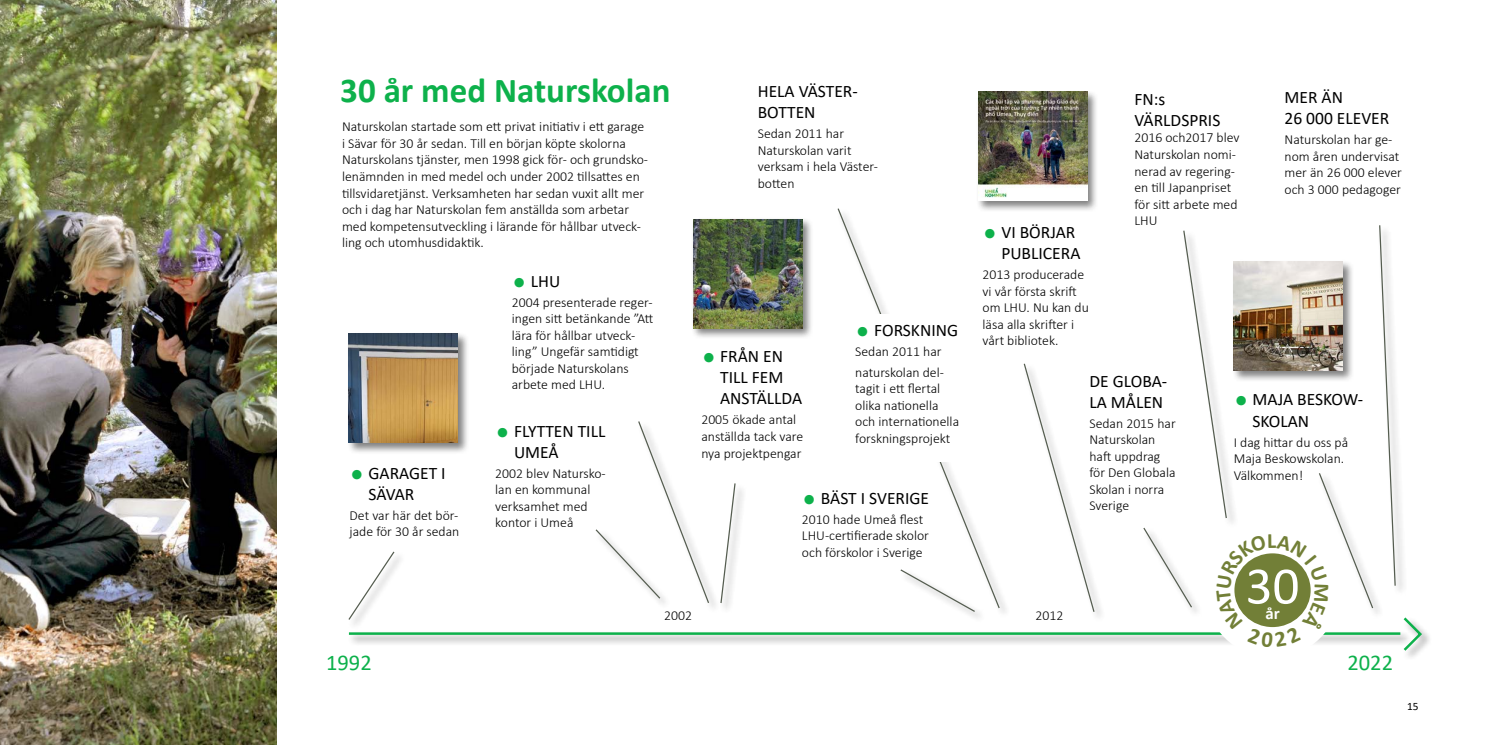
<style>
.page{position:relative;width:1489px;height:745px;background:#fff}
.page>*{position:absolute;margin:0;border:0;box-sizing:border-box;transform-origin:0 0}
.t1{font:53.12px "Calibri";color:#fff}
.t2{font:700 35px "Calibri";color:#0db14b}
.t3{font:22.5px "Calibri";color:#0db14b}
.t4{font:17.5px/21px "Calibri";color:#000}
.t5{font:700 16.88px "Calibri";color:#fff}
.t6{font:300 13.75px/16.5px "Calibri";color:#000}
.t7{font:11.25px "Calibri";color:#000}
.s1{font-size:30px;color:#0db14b}
</style>
<div class="page">
<img style="left:0;top:0;width:276px;height:744px">
<svg style="left:348px;top:551px;width:47px;height:69px"></svg>
<div style="left:347px;top:331px;width:123px;height:123px;background:#000;opacity:.5"></div>
<img style="left:349px;top:333px;width:109px;height:109px">
<svg style="left:595px;top:421px;width:115px;height:183px"></svg>
<div style="left:719px;top:482px;width:27px;height:132px;background:#000;opacity:.5"></div>
<svg style="left:719px;top:482px;width:17px;height:122px"></svg>
<div style="left:347px;top:630px;width:1064px;height:16px;background:#000;opacity:.5"></div>
<hr style="left:349px;top:632px;width:1051px;height:2px;background:#0db14b">
<div style="left:976px;top:90px;width:122px;height:122px;background:#000;opacity:.5"></div>
<img style="left:978px;top:92px;width:108px;height:109px">
<div style="left:1402px;top:616px;width:30px;height:45px;background:#000;opacity:.5"></div>
<div style="left:836px;top:207px;width:174px;height:412px;background:#fff"></div>
<svg style="left:837px;top:207px;width:163px;height:402px"></svg>
<div style="left:855px;top:314px;width:104px;height:147px;background:#fff"></div>
<svg style="left:1023px;top:363px;width:72px;height:249px"></svg>
<div style="left:691px;top:217px;width:123px;height:122px;background:#000;opacity:.5"></div>
<img style="left:693px;top:219px;width:109px;height:109px">
<svg style="left:1142px;top:225px;width:281px;height:428px"></svg>
<h2 class="t2" style="left:340px;top:66px;width:332px">30 år med Naturskolan</h2>
<p class="t6" style="left:342px;top:118px;width:308px">Naturskolan startade som ett privat initiativ i ett garage i Sävar för 30 år sedan. Till en början köpte skolorna Naturskolans tjänster, men 1998 gick för- och grundsko&shy;lenämnden in med medel och under 2002 tillsattes en tillsvidaretjänst. Verksamheten har sedan vuxit allt mer och i dag har Naturskolan fem anställda som arbetar med kompetensutveckling i lärande för hållbar utveck&shy;ling och utomhusdidaktik.</p>
<p class="t4" style="left:368px;top:461px;width:79px;text-indent:-19px"><span class="s1">•</span> GARAGET I<br>SÄVAR</p>
<p class="t6" style="left:349px;top:506px;width:111px">Det var här det bör&shy;jade för 30 år sedan</p>
<p class="t4" style="left:512px;top:270px;width:50px"><span class="s1">•</span> LHU</p>
<p class="t6" style="left:512px;top:294px;width:143px">2004 presenterade reger&shy;ingen sitt betänkande ”Att lära för hållbar utveck&shy;ling” Ungefär samtidigt började Naturskolans arbete med LHU.</p>
<p class="t4" style="left:514px;top:419px;width:93px;text-indent:-19px"><span class="s1">•</span> FLYTTEN TILL<br>UMEÅ</p>
<p class="t6" style="left:495px;top:464px;width:112px">2002 blev Natursko&shy;lan en kommunal verksamhet med kontor i Umeå</p>
<p class="t4" style="left:757px;top:81px;width:101px">HELA VÄSTER-<br>BOTTEN</p>
<p class="t6" style="left:757px;top:125px;width:122px">Sedan 2011 har<br>Naturskolan varit verksam i hela Väster&shy;botten</p>
<p class="t4" style="left:720px;top:345px;width:83px;text-indent:-19px"><span class="s1">•</span> FRÅN EN<br>TILL FEM<br>ANSTÄLLDA</p>
<p class="t6" style="left:701px;top:411px;width:103px">2005 ökade antal anställda tack vare nya projektpengar</p>
<p class="t4" style="left:855px;top:319px;width:104px"><span class="s1">•</span> FORSKNING</p>
<p class="t6" style="left:855px;top:341px;width:90px;line-height:20px">Sedan 2011 har naturskolan del-</p>
<p class="t6" style="left:855px;top:380px;width:105px">tagit i ett flertal olika nationella och internationella forskningsprojekt</p>
<p class="t4" style="left:802px;top:486px;width:129px"><span class="s1">•</span> BÄST I SVERIGE</p>
<p class="t6" style="left:802px;top:510px;width:128px">2010 hade Umeå flest<br>LHU-certifierade skolor och förskolor i Sverige</p>
<h3 class="t3" style="left:326px;top:646px;width:47px">1992</h3>
<p class="t6" style="left:664px;top:606px;width:29px">2002</p>
<p class="t4" style="left:982px;top:221px;width:99px;text-align:right"><span class="s1">•</span> VI BÖRJAR<br>PUBLICERA</p>
<p class="t6" style="left:982px;top:266px;width:108px">2013 producerade vi vår första skrift om LHU. Nu kan du läsa alla skrifter i vårt bibliotek.</p>
<p class="t4" style="left:1134px;top:88px;width:87px">FN:s<br>VÄRLDSPRIS</p>
<p class="t6" style="left:1134px;top:129px;width:107px">2016 och2017 blev<br>Naturskolan nomi&shy;nerad av regering&shy;en till Japanpriset för sitt arbete med<br>LHU</p>
<p class="t4" style="left:1284px;top:86px;width:106px">MER ÄN<br>26 000 ELEVER</p>
<p class="t6" style="left:1284px;top:131px;width:119px">Naturskolan har ge&shy;nom åren undervisat mer än 26 000 elever och 3 000 pedagoger</p>
<p class="t4" style="left:1089px;top:370px;width:79px">DE GLOBA-<br>LA MÅLEN</p>
<p class="t6" style="left:1089px;top:414px;width:88px">Sedan 2015 har<br>Naturskolan haft uppdrag för Den Globala<br>Skolan i norra<br>Sverige</p>
<p class="t6" style="left:1035px;top:606px;width:29px">2012</p>
<p class="t4" style="left:1252px;top:388px;width:112px;text-indent:-19px"><span class="s1">•</span> MAJA BESKOW-<br>SKOLAN</p>
<p class="t6" style="left:1233px;top:433px;width:116px">I dag hittar du oss på<br>Maja Beskowskolan.<br>Välkommen!</p>
<h1 class="t1" style="left:1245px;top:548px;width:55px">30</h1>
<p class="t5" style="left:1265px;top:600px;width:16px">år</p>
<h3 class="t3" style="left:1347px;top:646px;width:47px">2022</h3>
<p class="t7" style="left:1407px;top:698px;width:13px">15</p>
</div>
